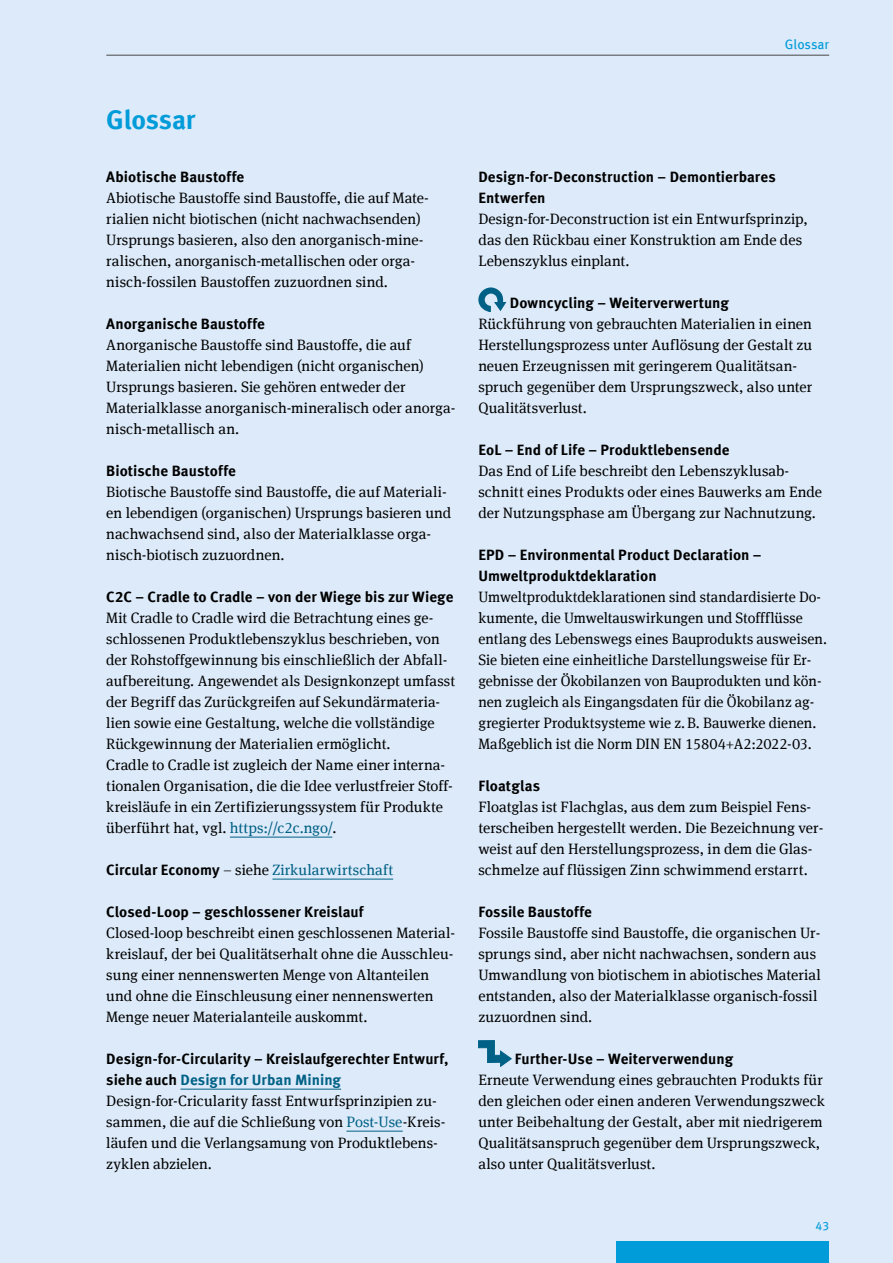
<style>
.page{position:relative;width:893px;height:1263px;background:#dceaf9}
.page>*{position:absolute;margin:0;border:0;box-sizing:border-box;transform-origin:0 0}
.Innenseiten_H2_Headline{font:700 27px "Meta Offc";letter-spacing:-.01em;color:#009bd9}
.Innenseiten_P_Copy{font:15px/21px "Meta Serif Offc";letter-spacing:.005em;color:#000}
.Innenseiten_H3_Headline_Glossar{font:700 15px/21px "Meta Offc";letter-spacing:.005em;color:#000}
.Innenseiten_P_Copy-2{font:15px "Meta Serif Offc";letter-spacing:.015em;color:#006085}
.t1{font:13.5px "Meta Offc";letter-spacing:-.005em;color:#009bd9}
.t2{font:12px "Meta Offc";color:#009bd9}
.s1{color:#006085}
.s2{font-family:"Meta Offc";font-weight:700;color:#000}
.s3{color:#000}
</style>
<div class="page">
<div style="left:617px;top:1242px;width:212px;height:21px;background:#009bd9"></div>
<hr style="left:106px;top:55px;width:723px;height:1px;background:#484847">
<hr style="left:230px;top:837px;width:102px;height:1px;background:#006085">
<hr style="left:272px;top:879px;width:121px;height:1px;background:#006085">
<hr style="left:180px;top:1089px;width:161px;height:1px;background:#006085">
<hr style="left:346px;top:1131px;width:57px;height:1px;background:#006085">
<svg style="left:478px;top:287px;width:28px;height:25px"></svg>
<svg style="left:478px;top:1040px;width:34px;height:27px"></svg>
<p class="t1" style="left:785px;top:36px;width:46px">Glossar</p>
<h2 class="Innenseiten_H2_Headline" style="left:106px;top:103px;width:91px">Glossar</h2>
<h3 class="Innenseiten_H3_Headline_Glossar" style="left:106px;top:166px;width:139px">Abiotische Baustoffe</h3>
<p class="Innenseiten_P_Copy" style="left:106px;top:187px;width:324px">Abiotische Baustoffe sind Baustoffe, die auf Mate&shy;rialien nicht biotischen (nicht nachwachsenden)<br>Ursprungs basieren, also den anorganisch-mine&shy;ralischen, anorganisch-metallischen oder orga&shy;nisch-fossilen Baustoffen zuzuordnen sind.</p>
<h3 class="Innenseiten_H3_Headline_Glossar" style="left:106px;top:313px;width:160px">Anorganische Baustoffe</h3>
<p class="Innenseiten_P_Copy" style="left:106px;top:334px;width:351px">Anorganische Baustoffe sind Baustoffe, die auf Materialien nicht lebendigen (nicht organischen)<br>Ursprungs basieren. Sie gehören entweder der Materialklasse anorganisch-mineralisch oder anorga&shy;nisch-metallisch an.</p>
<h3 class="Innenseiten_H3_Headline_Glossar" style="left:106px;top:460px;width:131px">Biotische Baustoffe</h3>
<p class="Innenseiten_P_Copy" style="left:106px;top:481px;width:347px">Biotische Baustoffe sind Baustoffe, die auf Materiali&shy;en lebendigen (organischen) Ursprungs basieren und nachwachsend sind, also der Materialklasse orga&shy;nisch-biotisch zuzuordnen.</p>
<h3 class="Innenseiten_H3_Headline_Glossar" style="left:106px;top:586px;width:349px">C2C – Cradle to Cradle – von der Wiege bis zur Wiege</h3>
<p class="Innenseiten_P_Copy" style="left:106px;top:607px;width:350px">Mit Cradle to Cradle wird die Betrachtung eines ge&shy;schlossenen Produktlebenszyklus beschrieben, von der Rohstoffgewinnung bis einschließlich der Abfall&shy;aufbereitung. Angewendet als Designkonzept umfasst der Begriff das Zurückgreifen auf Sekundärmateria&shy;lien sowie eine Gestaltung, welche die vollständige Rückgewinnung der Materialien ermöglicht.<br>Cradle to Cradle ist zugleich der Name einer interna&shy;tionalen Organisation, die die Idee verlustfreier Stoff&shy;kreisläufe in ein Zertifizierungssystem für Produkte überführt hat, vgl. <span class="s1">https://c2c.ngo/</span>.</p>
<p class="Innenseiten_P_Copy-2" style="left:106px;top:861px;width:288px"><span class="s2">Circular Economy</span> <span class="s3">– siehe</span> Zirkularwirtschaft</p>
<h3 class="Innenseiten_H3_Headline_Glossar" style="left:106px;top:901px;width:259px">Closed-Loop – geschlossener Kreislauf</h3>
<p class="Innenseiten_P_Copy" style="left:106px;top:922px;width:350px">Closed-loop beschreibt einen geschlossenen Material&shy;kreislauf, der bei Qualitätserhalt ohne die Ausschleu&shy;sung einer nennenswerten Menge von Altanteilen und ohne die Einschleusung einer nennenswerten Menge neuer Materialanteile auskommt.</p>
<h3 class="Innenseiten_H3_Headline_Glossar" style="left:106px;top:1048px;width:344px">Design-for-Circularity – Kreislaufgerechter Entwurf, siehe auch <span class="s1">Design for Urban Mining</span></h3>
<p class="Innenseiten_P_Copy" style="left:106px;top:1090px;width:341px">Design-for-Cricularity fasst Entwurfsprinzipien zu&shy;sammen, die auf die Schließung von <span class="s1">Post-Use</span>-Kreis&shy;läufen und die Verlangsamung von Produktlebens&shy;zyklen abzielen.</p>
<h3 class="Innenseiten_H3_Headline_Glossar" style="left:478px;top:166px;width:299px">Design-for-Deconstruction – Demontierbares<br>Entwerfen</h3>
<p class="Innenseiten_P_Copy" style="left:478px;top:208px;width:331px">Design-for-Deconstruction ist ein Entwurfsprinzip, das den Rückbau einer Konstruktion am Ende des<br>Lebenszyklus einplant.</p>
<h3 class="Innenseiten_H3_Headline_Glossar" style="left:510px;top:292px;width:221px">Downcycling – Weiterverwertung</h3>
<p class="Innenseiten_P_Copy" style="left:478px;top:313px;width:335px">Rückführung von gebrauchten Materialien in einen Herstellungsprozess unter Auflösung der Gestalt zu neuen Erzeugnissen mit geringerem Qualitätsan&shy;spruch gegenüber dem Ursprungszweck, also unter Qualitätsverlust.</p>
<h3 class="Innenseiten_H3_Headline_Glossar" style="left:478px;top:439px;width:253px">EoL – End of Life – Produktlebensende</h3>
<p class="Innenseiten_P_Copy" style="left:478px;top:460px;width:345px">Das End of Life beschreibt den Lebenszyklusab&shy;schnitt eines Produkts oder eines Bauwerks am Ende der Nutzungsphase am Übergang zur Nachnutzung.</p>
<h3 class="Innenseiten_H3_Headline_Glossar" style="left:478px;top:544px;width:285px">EPD – Environmental Product Declaration –<br>Umweltproduktdeklaration</h3>
<p class="Innenseiten_P_Copy" style="left:478px;top:586px;width:350px">Umweltproduktdeklarationen sind standardisierte Do&shy;kumente, die Umweltauswirkungen und Stoffflüsse entlang des Lebenswegs eines Bauprodukts ausweisen.<br>Sie bieten eine einheitliche Darstellungsweise für Er&shy;gebnisse der Ökobilanzen von Bauprodukten und kön&shy;nen zugleich als Eingangsdaten für die Ökobilanz ag&shy;gregierter Produktsysteme wie z.B. Bauwerke dienen.<br>Maßgeblich ist die Norm DIN EN 15804+A2:2022-03.</p>
<h3 class="Innenseiten_H3_Headline_Glossar" style="left:478px;top:775px;width:63px">Floatglas</h3>
<p class="Innenseiten_P_Copy" style="left:478px;top:796px;width:346px">Floatglas ist Flachglas, aus dem zum Beispiel Fens&shy;terscheiben hergestellt werden. Die Bezeichnung ver&shy;weist auf den Herstellungsprozess, in dem die Glas&shy;schmelze auf flüssigen Zinn schwimmend erstarrt.</p>
<h3 class="Innenseiten_H3_Headline_Glossar" style="left:478px;top:901px;width:115px">Fossile Baustoffe</h3>
<p class="Innenseiten_P_Copy" style="left:478px;top:922px;width:344px">Fossile Baustoffe sind Baustoffe, die organischen Ur&shy;sprungs sind, aber nicht nachwachsen, sondern aus Umwandlung von biotischem in abiotisches Material entstanden, also der Materialklasse organisch-fossil zuzuordnen sind.</p>
<h3 class="Innenseiten_H3_Headline_Glossar" style="left:515px;top:1048px;width:220px">Further-Use – Weiterverwendung</h3>
<p class="Innenseiten_P_Copy" style="left:478px;top:1069px;width:348px">Erneute Verwendung eines gebrauchten Produkts für den gleichen oder einen anderen Verwendungszweck unter Beibehaltung der Gestalt, aber mit niedrigerem Qualitätsanspruch gegenüber dem Ursprungszweck, also unter Qualitätsverlust.</p>
<p class="t2" style="left:815px;top:1218px;width:15px">43</p>
</div>
